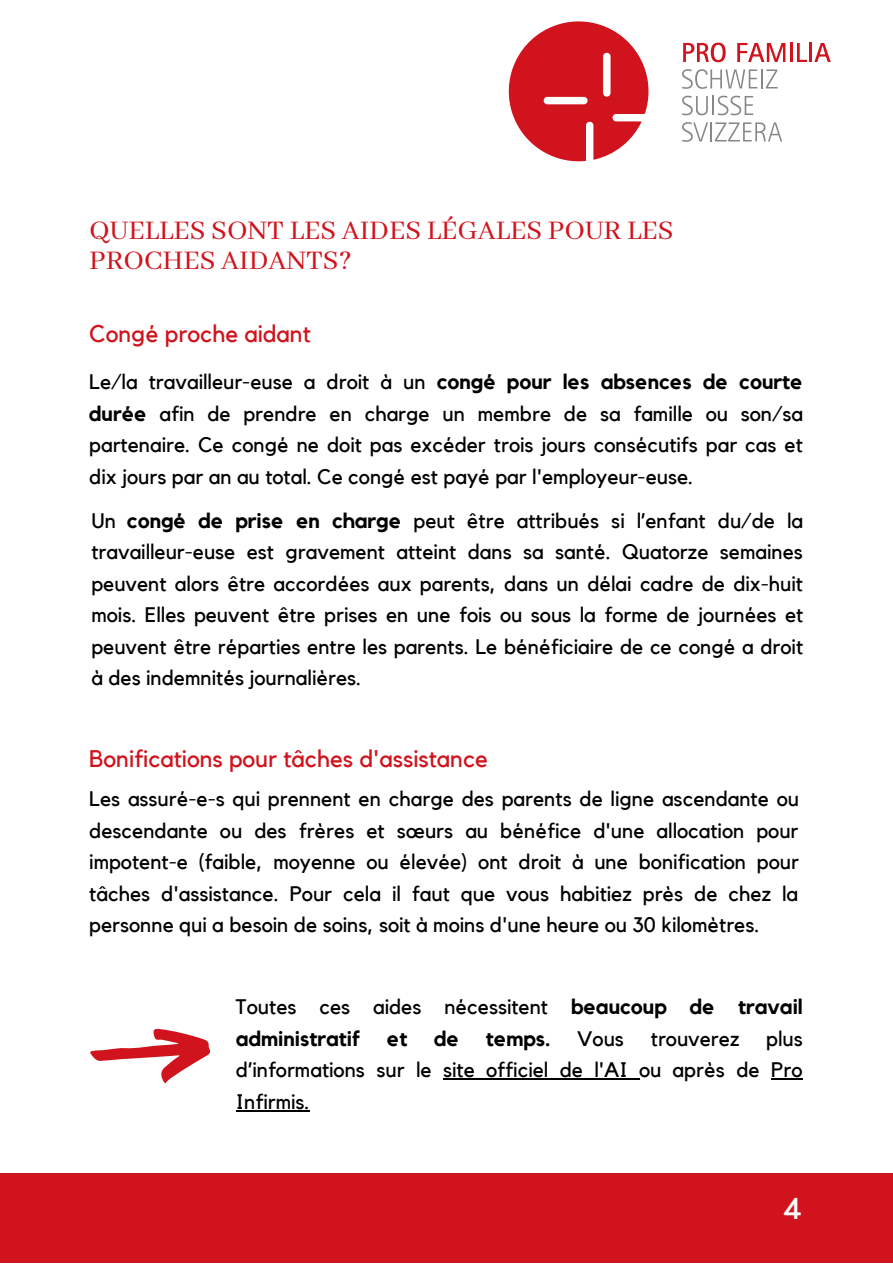
<style>
.page{position:relative;width:893px;height:1264px;background:#fff}
.page>*{position:absolute;margin:0;border:0;box-sizing:border-box;transform-origin:0 0}
.t1{font:30px/29.2px "Abhaya Libre";color:#d0131c}
.t2{font:30px "Kollektif";color:#fff}
.t3{font:24px "Kollektif";color:#d0131c}
.t4{font:21px/31.5px "Kollektif";color:#000;text-align:justify}
.t5{font:700 21px/31.5px "Kollektif";color:#000}
.s1{font-weight:700}
.s2{font-weight:400}
</style>
<div class="page">
<div style="left:0;top:1173px;width:892px;height:89px;background:#d0131c"></div>
<svg style="left:683px;top:43px;width:42px;height:19px"></svg>
<svg style="left:737px;top:43px;width:48px;height:19px"></svg>
<hr style="left:789px;top:43px;width:3px;height:19px;background:#d0131c">
<svg style="left:797px;top:43px;width:33px;height:19px"></svg>
<svg style="left:682px;top:69px;width:95px;height:20px"></svg>
<svg style="left:682px;top:96px;width:71px;height:19px"></svg>
<svg style="left:682px;top:122px;width:100px;height:20px"></svg>
<svg style="left:508px;top:21px;width:140px;height:140px"></svg>
<hr style="left:443px;top:1078px;width:196px;height:1px;background:#000">
<hr style="left:771px;top:1078px;width:31px;height:1px;background:#000">
<hr style="left:236px;top:1110px;width:73px;height:1px;background:#000">
<svg style="left:90px;top:1028px;width:120px;height:55px"></svg>
<h1 class="t1" style="left:89px;top:217px;width:585px">QUELLES SONT LES AIDES LÉGALES POUR LES<br>PROCHES AIDANTS?</h1>
<p class="t3" style="left:89px;top:323px;width:223px">Congé proche aidant</p>
<p class="t4" style="left:89px;top:367px;width:715px">Le/la travailleur-euse a droit à un <span class="s1">congé pour les absences de courte durée</span> afin de prendre en charge un membre de sa famille ou son/sa partenaire. Ce congé ne doit pas excéder trois jours consécutifs par cas et dix jours par an au total. Ce congé est payé par l'employeur-euse.</p>
<p class="t4" style="left:91px;top:505px;width:713px">Un <span class="s1">congé de prise en charge</span> peut être attribués si l’enfant du/de la travailleur-euse est gravement atteint dans sa santé. Quatorze semaines peuvent alors être accordées aux parents, dans un délai cadre de dix-huit mois. Elles peuvent être prises en une fois ou sous la forme de journées et peuvent être réparties entre les parents. Le bénéficiaire de ce congé a droit à des indemnités journalières.</p>
<p class="t3" style="left:89px;top:747px;width:400px">Bonifications pour tâches d'assistance</p>
<p class="t4" style="left:89px;top:783px;width:711px">Les assuré-e-s qui prennent en charge des parents de ligne ascendante ou descendante ou des frères et sœurs au bénéfice d'une allocation pour impotent-e (faible, moyenne ou élevée) ont droit à une bonification pour tâches d'assistance. Pour cela il faut que vous habitiez près de chez la personne qui a besoin de soins, soit à moins d'une heure ou 30 kilomètres.</p>
<p class="t5" style="left:236px;top:992px;width:568px"><span class="s2">Toutes ces aides nécessitent</span> beaucoup de travail administratif</p>
<p class="t4" style="left:236px;top:1023px;width:568px;text-indent:530px">plus d’informations sur le site officiel de l'AI ou après de Pro Infirmis.</p>
<p class="t5" style="left:387px;top:1023px;width:22px">et</p>
<p class="t5" style="left:434px;top:1023px;width:26px">de</p>
<p class="t5" style="left:486px;top:1023px;width:66px">temps.</p>
<p class="t4" style="left:577px;top:1023px;width:48px">Vous</p>
<p class="t4" style="left:650px;top:1023px;width:90px">trouverez</p>
<h1 class="t2" style="left:782px;top:1195px;width:21px">4</h1>
</div>
